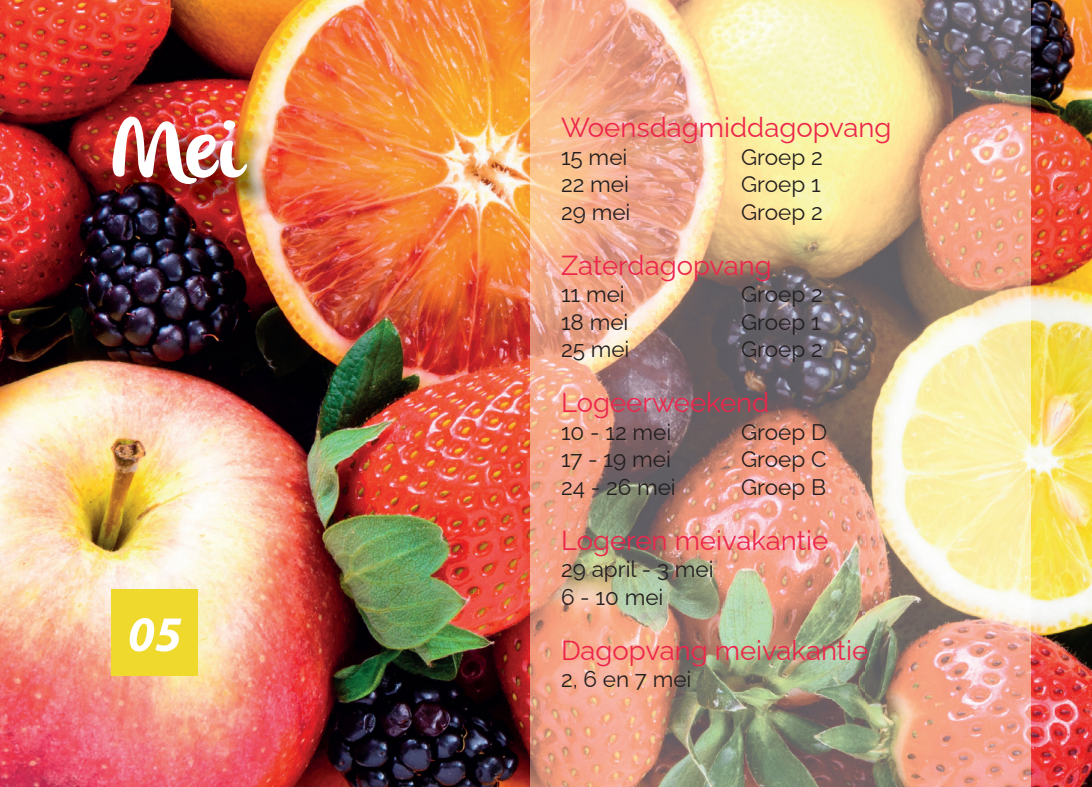
<style>
.page{position:relative;width:1092px;height:787px;background:#fff}
.page>*{position:absolute;margin:0;border:0;box-sizing:border-box;transform-origin:0 0}
.t1{font:87.5px "olivier";color:#fff}
.t2{font:italic 700 50px "Myriad Pro";color:#fff}
.t3{font:27.5px "Raleway";color:#ed264c}
.t4{font:22.5px/27.5px "Raleway";color:#231f20}
</style>
<div class="page">
<img style="left:0;top:0;width:1091px;height:787px">
<img style="left:116px;top:121px;width:161px;height:94px">
<div style="left:111px;top:589px;width:87px;height:86px;background:#f0d92d"></div>
<img style="left:531px;top:0;width:499px;height:787px">
<h1 class="t1" style="left:111px;top:98px;width:131px">Mei</h1>
<h2 class="t2" style="left:128px;top:601px;width:56px">05</h2>
<p class="t3" style="left:561px;top:105px;width:332px">Woensdagmiddagopvang</p>
<p class="t4" style="left:561px;top:140px;width:68px">15 mei</p>
<p class="t4" style="left:741px;top:140px;width:83px">Groep 2</p>
<p class="t4" style="left:561px;top:168px;width:69px">22 mei</p>
<p class="t4" style="left:741px;top:168px;width:81px">Groep 1</p>
<p class="t4" style="left:561px;top:195px;width:71px">29 mei</p>
<p class="t4" style="left:741px;top:195px;width:83px">Groep 2</p>
<p class="t3" style="left:561px;top:243px;width:212px">Zaterdagopvang</p>
<p class="t4" style="left:561px;top:278px;width:65px">11 mei</p>
<p class="t4" style="left:741px;top:278px;width:83px">Groep 2</p>
<p class="t4" style="left:561px;top:305px;width:69px">18 mei</p>
<p class="t4" style="left:741px;top:305px;width:81px">Groep 1</p>
<p class="t4" style="left:561px;top:333px;width:70px">25 mei</p>
<p class="t4" style="left:741px;top:333px;width:83px">Groep 2</p>
<p class="t3" style="left:561px;top:380px;width:210px">Logeerweekend</p>
<p class="t4" style="left:561px;top:415px;width:112px">10 - 12 mei</p>
<p class="t4" style="left:741px;top:415px;width:87px">Groep D</p>
<p class="t4" style="left:561px;top:443px;width:111px">17 - 19 mei</p>
<p class="t4" style="left:741px;top:443px;width:87px">Groep C</p>
<p class="t4" style="left:561px;top:470px;width:116px">24 - 26 mei</p>
<p class="t4" style="left:741px;top:470px;width:86px">Groep B</p>
<p class="t3" style="left:561px;top:518px;width:269px">Logeren meivakantie</p>
<p class="t4" style="left:561px;top:553px;width:154px">29 april - 3 mei<br>6 - 10 mei</p>
<p class="t3" style="left:561px;top:628px;width:309px">Dagopvang meivakantie</p>
<p class="t4" style="left:561px;top:663px;width:132px">2, 6 en 7 mei</p>
</div>
